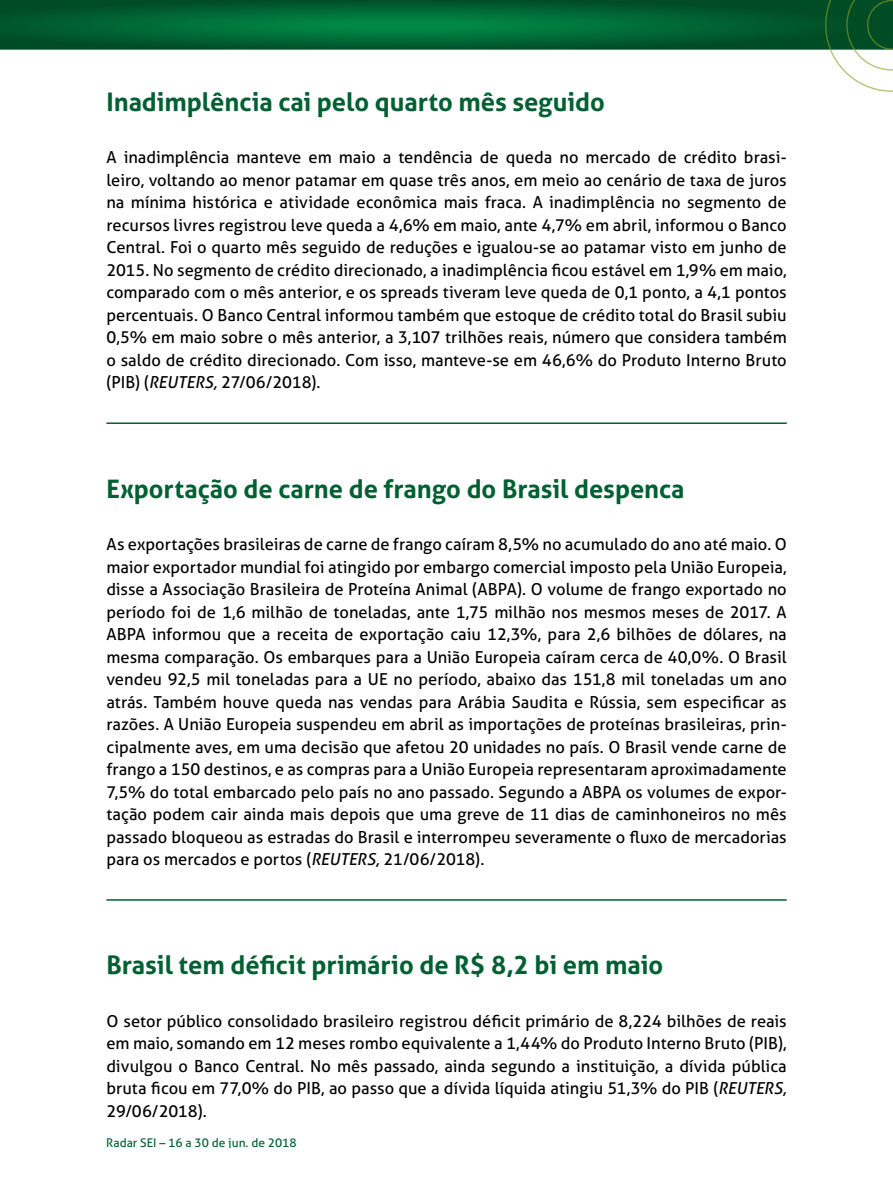
<style>
.page{position:relative;width:893px;height:1191px;background:#fff}
.page>*{position:absolute;margin:0;border:0;box-sizing:border-box;transform-origin:0 0}
.subtitulos{font:700 25.5px "Aller";color:#006032}
.paragrafo_linha{font:16.5px/22.5px "Aller";color:#000;text-align:justify}
.t1{font:12px "Aller";color:#006032}
.s1{font-style:italic}
</style>
<div class="page">
<svg style="left:0;top:0;width:825px;height:50px;background:#016232"></svg>
<svg style="left:825px;top:0;width:68px;height:92px"></svg>
<hr style="left:106px;top:422px;width:681px;height:2px;background:#006032">
<hr style="left:106px;top:899px;width:681px;height:1px;background:#006032">
<p class="subtitulos" style="left:106px;top:86px;width:500px">Inadimplência cai pelo quarto mês seguido</p>
<p class="paragrafo_linha" style="left:106px;top:146px;width:682px">A inadimplência manteve em maio a tendência de queda no mercado de crédito brasi&shy;leiro, voltando ao menor patamar em quase três anos, em meio ao cenário de taxa de juros na mínima histórica e atividade econômica mais fraca. A inadimplência no segmento de recursos livres registrou leve queda a 4,6% em maio, ante 4,7% em abril, informou o Banco Central. Foi o quarto mês seguido de reduções e igualou-se ao patamar visto em junho de 2015. No segmento de crédito direcionado, a inadimplência ficou estável em 1,9% em maio, comparado com o mês anterior, e os spreads tiveram leve queda de 0,1 ponto, a 4,1 pontos percentuais. O Banco Central informou também que estoque de crédito total do Brasil subiu 0,5% em maio sobre o mês anterior, a 3,107 trilhões reais, número que considera também o saldo de crédito direcionado. Com isso, manteve-se em 46,6% do Produto Interno Bruto (PIB) (<span class="s1">REUTERS,</span> 27/06/2018).</p>
<p class="subtitulos" style="left:106px;top:473px;width:580px">Exportação de carne de frango do Brasil despenca</p>
<p class="paragrafo_linha" style="left:106px;top:533px;width:682px">As exportações brasileiras de carne de frango caíram 8,5% no acumulado do ano até maio. O maior exportador mundial foi atingido por embargo comercial imposto pela União Europeia, disse a Associação Brasileira de Proteína Animal (ABPA). O volume de frango exportado no período foi de 1,6 milhão de toneladas, ante 1,75 milhão nos mesmos meses de 2017. A ABPA informou que a receita de exportação caiu 12,3%, para 2,6 bilhões de dólares, na mesma comparação. Os embarques para a União Europeia caíram cerca de 40,0%. O Brasil vendeu 92,5 mil toneladas para a UE no período, abaixo das 151,8 mil toneladas um ano atrás. Também houve queda nas vendas para Arábia Saudita e Rússia, sem especificar as razões. A União Europeia suspendeu em abril as importações de proteínas brasileiras, prin&shy;cipalmente aves, em uma decisão que afetou 20 unidades no país. O Brasil vende carne de frango a 150 destinos, e as compras para a União Europeia representaram aproximadamente 7,5% do total embarcado pelo país no ano passado. Segundo a ABPA os volumes de expor&shy;tação podem cair ainda mais depois que uma greve de 11 dias de caminhoneiros no mês passado bloqueou as estradas do Brasil e interrompeu severamente o fluxo de mercadorias para os mercados e portos (<span class="s1">REUTERS,</span> 21/06/2018).</p>
<p class="subtitulos" style="left:106px;top:949px;width:558px">Brasil tem déficit primário de R$ 8,2 bi em maio</p>
<p class="paragrafo_linha" style="left:106px;top:1009px;width:682px">O setor público consolidado brasileiro registrou déficit primário de 8,224 bilhões de reais em maio, somando em 12 meses rombo equivalente a 1,44% do Produto Interno Bruto (PIB), divulgou o Banco Central. No mês passado, ainda segundo a instituição, a dívida pública bruta ficou em 77,0% do PIB, ao passo que a dívida líquida atingiu 51,3% do PIB (<span class="s1">REUTERS, </span>29/06/2018).</p>
<p class="t1" style="left:106px;top:1135px;width:192px">Radar SEI – 16 a 30 de jun. de 2018</p>
</div>
